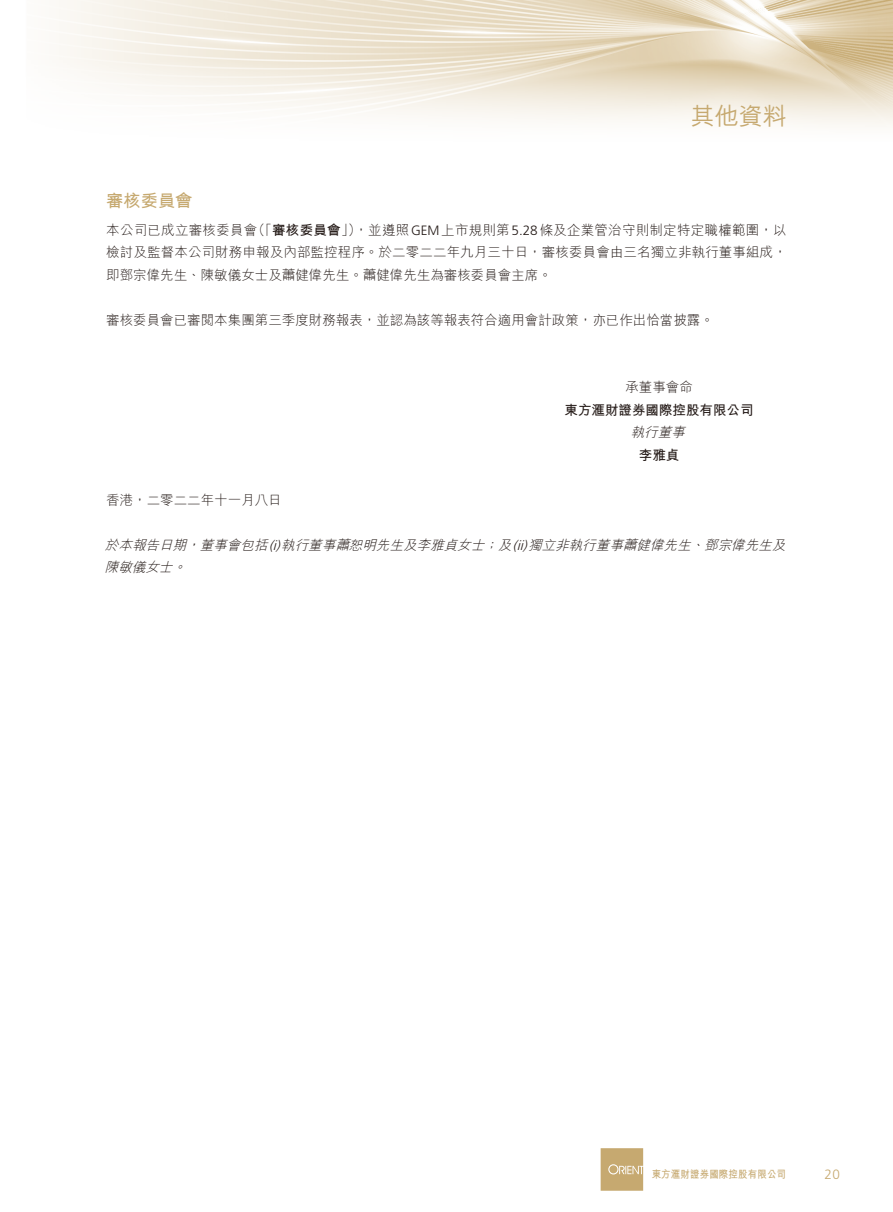
<style>
.page{position:relative;width:893px;height:1212px;background:#fff}
.page>*{position:absolute;margin:0;border:0;box-sizing:border-box;transform-origin:0 0}
.t1{font:500 24px "M Hei HK";color:#c6a970}
.t2{font:700 17.25px "M Hei HK";color:#c6a970}
.t3{font:300 13.5px/22.5px "M Hei HK";color:#231916}
.t4{font:italic 300 13.5px/22.5px "M Hei HK";color:#231916;text-align:right}
.t5{font:300 13.5px "M Hei HK";letter-spacing:.02em;color:#231916}
.t6{font:700 13.5px "M Hei HK";color:#231916}
.t7{font:italic 300 13.5px "Frutiger LT Std";color:#231916}
.t8{font:300 13.5px "Frutiger LT Std";color:#c6a970}
.t9{font:700 10.5px "M Hei HK";letter-spacing:.015em;color:#c6a970;scale:.9 1}
.s1{font-weight:300}
.s2{font-family:"Frutiger LT Std"}
.s3{font-family:"M Hei HK"}
</style>
<div class="page">
<img style="left:59px;top:0;width:834px;height:127px">
<svg style="left:601px;top:1148px;width:42px;height:43px;background:#c9ae79"></svg>
<p class="t2" style="left:106px;top:188px;width:88px">審核委員會</p>
<h1 class="t1" style="left:691px;top:99px;width:97px">其他資料</h1>
<p class="t6" style="left:252px;top:220px;width:111px"><span class="s1">（「</span>審核委員會<span class="s1">」）</span></p>
<p class="t3" style="left:106px;top:218px;width:682px">本公司已成立審核委員會<br>檢討及監督本公司財務申報及內部監控程序。於二零二二年九月三十日，審核委員會由三名獨立非執行董事組成，即鄧宗偉先生、陳敏儀女士及蕭健偉先生。蕭健偉先生為審核委員會主席。</p>
<p class="t3" style="left:106px;top:308px;width:609px">審核委員會已審閱本集團第三季度財務報表，並認為該等報表符合適用會計政策，亦已作出恰當披露。</p>
<p class="t5" style="left:354px;top:223px;width:434px">，並遵照<span class="s2">GEM</span>上市規則第<span class="s2">5.28</span>條及企業管治守則制定特定職權範圍，以</p>
<p class="t3" style="left:106px;top:488px;width:177px">香港，二零二二年十一月八日</p>
<p class="t3" style="left:625px;top:376px;width:69px">承董事會命</p>
<p class="t6" style="left:565px;top:400px;width:190px">東方滙財證券國際控股有限公司</p>
<p class="t4" style="left:631px;top:421px;width:59px">執行董事</p>
<p class="t6" style="left:639px;top:445px;width:42px">李雅貞</p>
<p class="t4" style="left:281px;top:533px;width:208px">執行董事蕭恕明先生及李雅貞女士</p>
<p class="t4" style="left:528px;top:533px;width:168px">獨立非執行董事蕭健偉先生</p>
<p class="t4" style="left:200px;top:533px;width:86px">董事會包括 <span class="s2">)i(</span></p>
<p class="t4" style="left:105px;top:533px;width:86px">於本報告日期。</p>
<p class="t4" style="left:704px;top:533px;width:86px">鄧宗偉先生及</p>
<p class="t7" style="left:498px;top:538px;width:34px"><span class="s3">及</span> )i i(</p>
<p class="t4" style="left:484px;top:533px;width:19px">；</p>
<p class="t4" style="left:186px;top:533px;width:19px">，</p>
<p class="t4" style="left:691px;top:533px;width:19px">、</p>
<p class="t4" style="left:105px;top:556px;width:73px">陳敏儀女士</p>
<p class="t9" style="left:652px;top:1167px;width:151px">東方滙財證券國際控股有限公司</p>
<p class="t8" style="left:825px;top:1167px;width:17px">20</p>
</div>
